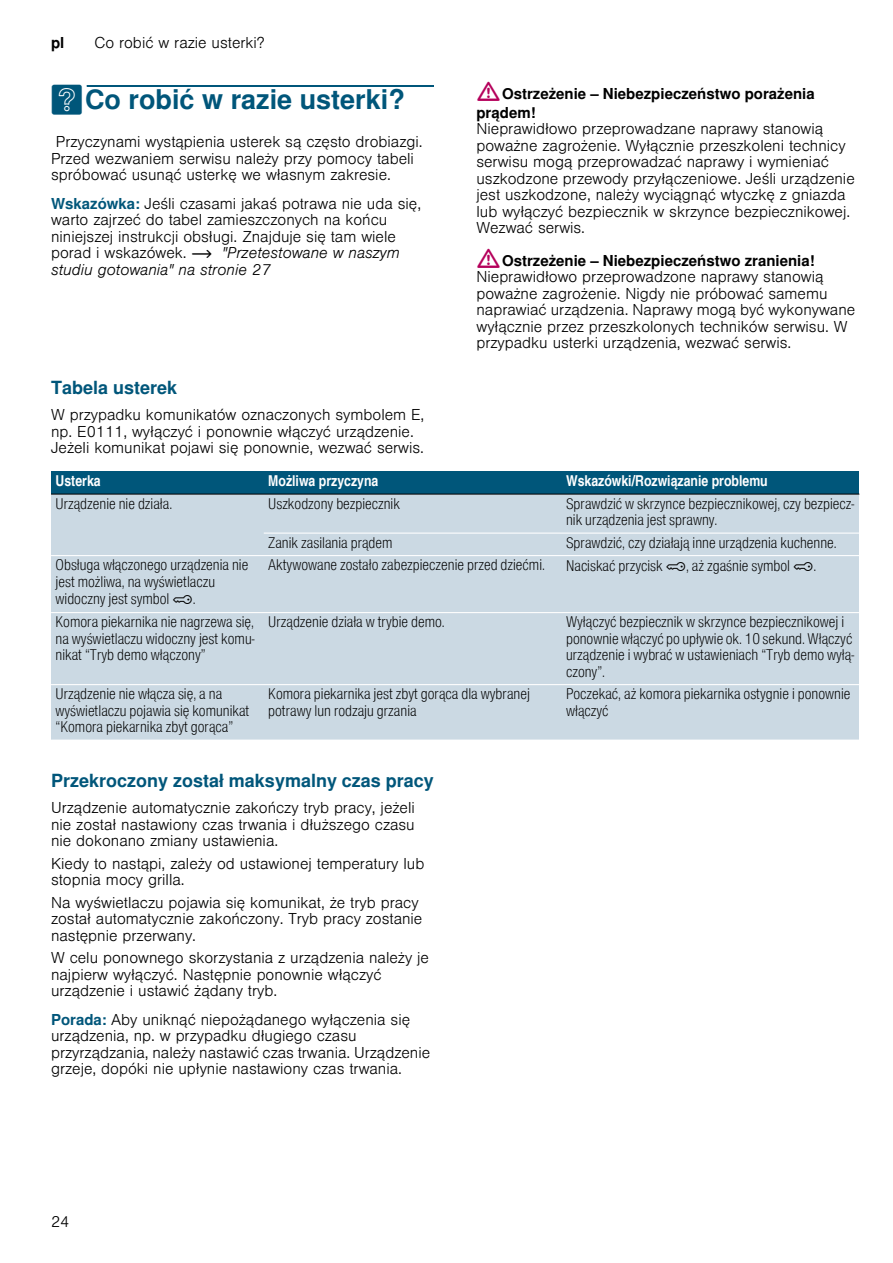
<style>
.page{position:relative;width:893px;height:1263px;background:#fff}
.page>*{position:absolute;margin:0;border:0;box-sizing:border-box;transform-origin:0 0}
.t1{font:700 27px "Nimbus San L";color:#00567a}
.t2{font:700 18px "Nimbus San L";color:#00567a}
.t3{font:300 15px/16.5px "Nimbus San L";color:#000}
.t4{font:15px/16.5px "Nimbus San L Lig Con";color:#000}
.t5{font:15px "Nimbus San L Bol Con";color:#fff}
.t6{font:700 15px/18.5px "Nimbus San L";color:#000}
.s1{font-family:"BSH Symb PG2";font-weight:400}
.s2{font-weight:700;color:#00567a}
.s3{font-family:"BSH Symb PH1";font-weight:400}
.s4{font-style:italic}
.s5{font-family:"BSH Symb All";font-weight:400;font-size:21px;color:#b5015b}
.s6{font-weight:700}
.s7{font-family:"BSH Symb PH Regional Brands 3";font-size:16.5px}
</style>
<div class="page">
<div style="left:87px;top:85px;width:347px;height:2px;border:1px solid #00567a"></div>
<div style="left:51px;top:472px;width:213px;height:22px;background:#00567a"></div>
<div style="left:264px;top:472px;width:297px;height:22px;background:#00567a"></div>
<div style="left:561px;top:472px;width:298px;height:22px;background:#00567a"></div>
<div style="left:51px;top:494px;width:213px;height:62px;background:#cbd9e3"></div>
<div style="left:264px;top:494px;width:297px;height:39px;background:#cbd9e3"></div>
<div style="left:561px;top:494px;width:298px;height:39px;background:#cbd9e3"></div>
<div style="left:264px;top:533px;width:297px;height:23px;background:#cbd9e3"></div>
<div style="left:561px;top:533px;width:298px;height:23px;background:#cbd9e3"></div>
<div style="left:51px;top:556px;width:213px;height:57px;background:#cbd9e3"></div>
<div style="left:264px;top:556px;width:297px;height:57px;background:#cbd9e3"></div>
<div style="left:561px;top:556px;width:298px;height:57px;background:#cbd9e3"></div>
<div style="left:51px;top:613px;width:213px;height:72px;background:#cbd9e3"></div>
<div style="left:264px;top:613px;width:297px;height:72px;background:#cbd9e3"></div>
<div style="left:561px;top:613px;width:298px;height:72px;background:#cbd9e3"></div>
<div style="left:51px;top:685px;width:213px;height:55px;background:#cbd9e3"></div>
<div style="left:264px;top:685px;width:297px;height:55px;background:#cbd9e3"></div>
<div style="left:561px;top:685px;width:298px;height:55px;background:#cbd9e3"></div>
<hr style="left:51px;top:494px;width:808px;height:1px;background:#000">
<hr style="left:264px;top:533px;width:595px;height:1px;background:#fff">
<hr style="left:51px;top:555px;width:808px;height:1px;background:#fff">
<hr style="left:51px;top:612px;width:808px;height:1px;background:#fff">
<hr style="left:51px;top:684px;width:808px;height:1px;background:#fff">
<p class="t6" style="left:51px;top:33px;width:15px">pl</p>
<p class="t3" style="left:94px;top:33px;width:172px">Co robić w razie usterki?</p>
<h1 class="t1" style="left:51px;top:83px;width:355px"><span class="s1">3</span>Co robić w razie usterki?</h1>
<p class="t3" style="left:51px;top:132px;width:373px;text-indent:5px">Przyczynami wystąpienia usterek są często drobiazgi.<br>Przed wezwaniem serwisu należy przy pomocy tabeli spróbować usunąć usterkę we własnym zakresie.</p>
<p class="t3" style="left:51px;top:194px;width:371px"><span class="s2">Wskazówka:</span> Jeśli czasami jakaś potrawa nie uda się, warto zajrzeć do tabel zamieszczonych na końcu niniejszej instrukcji obsługi. Znajduje się tam wiele porad i wskazówek. <span class="s3">~</span> <span class="s4">"Przetestowane w naszym studiu gotowania" na stronie 27</span></p>
<p class="t2" style="left:51px;top:376px;width:128px">Tabela usterek</p>
<p class="t3" style="left:51px;top:405px;width:375px">W przypadku komunikatów oznaczonych symbolem E, np. E0111, wyłączyć i ponownie włączyć urządzenie.<br>Jeżeli komunikat pojawi się ponownie, wezwać serwis.</p>
<p class="t6" style="left:476px;top:84px;width:340px"><span class="s5">:</span>Ostrzeżenie – Niebezpieczeństwo porażenia prądem!</p>
<p class="t3" style="left:476px;top:119px;width:380px">Nieprawidłowo przeprowadzane naprawy stanowią poważne zagrożenie. Wyłącznie przeszkoleni technicy serwisu mogą przeprowadzać naprawy i wymieniać uszkodzone przewody przyłączeniowe. Jeśli urządzenie jest uszkodzone, należy wyciągnąć wtyczkę z gniazda lub wyłączyć bezpiecznik w skrzynce bezpiecznikowej.<br>Wezwać serwis.</p>
<p class="t3" style="left:476px;top:251px;width:380px"><span class="s5">:</span><span class="s6">Ostrzeżenie – Niebezpieczeństwo zranienia!<br></span>Nieprawidłowo przeprowadzone naprawy stanowią poważne zagrożenie. Nigdy nie próbować samemu naprawiać urządzenia. Naprawy mogą być wykonywane wyłącznie przez przeszkolonych techników serwisu. W przypadku usterki urządzenia, wezwać serwis.</p>
<p class="t5" style="left:56px;top:471px;width:47px">Usterka</p>
<p class="t5" style="left:268px;top:471px;width:112px">Możliwa przyczyna</p>
<p class="t5" style="left:566px;top:471px;width:203px">Wskazówki/Rozwiązanie problemu</p>
<p class="t4" style="left:56px;top:494px;width:118px">Urządzenie nie działa.</p>
<p class="t4" style="left:268px;top:494px;width:133px">Uszkodzony bezpiecznik</p>
<p class="t4" style="left:566px;top:494px;width:290px">Sprawdzić w skrzynce bezpiecznikowej, czy bezpiecz&shy;nik urządzenia jest sprawny.</p>
<p class="t4" style="left:268px;top:533px;width:126px">Zanik zasilania prądem</p>
<p class="t4" style="left:566px;top:533px;width:272px">Sprawdzić, czy działają inne urządzenia kuchenne.</p>
<p class="t4" style="left:56px;top:556px;width:194px;line-height:17px">Obsługa włączonego urządzenia nie jest możliwa, na wyświetlaczu widoczny jest symbol <span class="s7">1</span>.</p>
<p class="t4" style="left:268px;top:556px;width:278px">Aktywowane zostało zabezpieczenie przed dziećmi.</p>
<p class="t4" style="left:566px;top:557px;width:252px">Naciskać przycisk <span class="s7">1</span>, aż zgaśnie symbol <span class="s7">1</span>.</p>
<p class="t4" style="left:56px;top:613px;width:200px;text-align:justify">Komora piekarnika nie nagrzewa się, na wyświetlaczu widoczny jest komu&shy;nikat “Tryb demo włączony”</p>
<p class="t4" style="left:268px;top:613px;width:178px">Urządzenie działa w trybie demo.</p>
<p class="t4" style="left:566px;top:613px;width:290px">Wyłączyć bezpiecznik w skrzynce bezpiecznikowej i ponownie włączyć po upływie ok. 10 sekund. Włączyć urządzenie i wybrać w ustawieniach “Tryb demo wyłą&shy;czony”.</p>
<p class="t4" style="left:56px;top:685px;width:195px">Urządzenie nie włącza się, a na wyświetlaczu pojawia się komunikat “Komora piekarnika zbyt gorąca”</p>
<p class="t4" style="left:268px;top:685px;width:263px">Komora piekarnika jest zbyt gorąca dla wybranej potrawy lun rodzaju grzania</p>
<p class="t4" style="left:566px;top:685px;width:286px">Poczekać, aż komora piekarnika ostygnie i ponownie włączyć</p>
<p class="t2" style="left:51px;top:769px;width:384px">Przekroczony został maksymalny czas pracy</p>
<p class="t3" style="left:51px;top:798px;width:365px;text-align:justify">Urządzenie automatycznie zakończy tryb pracy, jeżeli nie został nastawiony czas trwania i dłuższego czasu nie dokonano zmiany ustawienia.</p>
<p class="t3" style="left:51px;top:854px;width:375px">Kiedy to nastąpi, zależy od ustawionej temperatury lub stopnia mocy grilla.</p>
<p class="t3" style="left:51px;top:893px;width:373px">Na wyświetlaczu pojawia się komunikat, że tryb pracy został automatycznie zakończony. Tryb pracy zostanie następnie przerwany.</p>
<p class="t3" style="left:51px;top:948px;width:379px">W celu ponownego skorzystania z urządzenia należy je najpierw wyłączyć. Następnie ponownie włączyć urządzenie i ustawić żądany tryb.</p>
<p class="t3" style="left:51px;top:1010px;width:380px"><span class="s2">Porada:</span> Aby uniknąć niepożądanego wyłączenia się urządzenia, np. w przypadku długiego czasu przyrządzania, należy nastawić czas trwania. Urządzenie grzeje, dopóki nie upłynie nastawiony czas trwania.</p>
<p class="t3" style="left:51px;top:1212px;width:20px">24</p>
</div>
